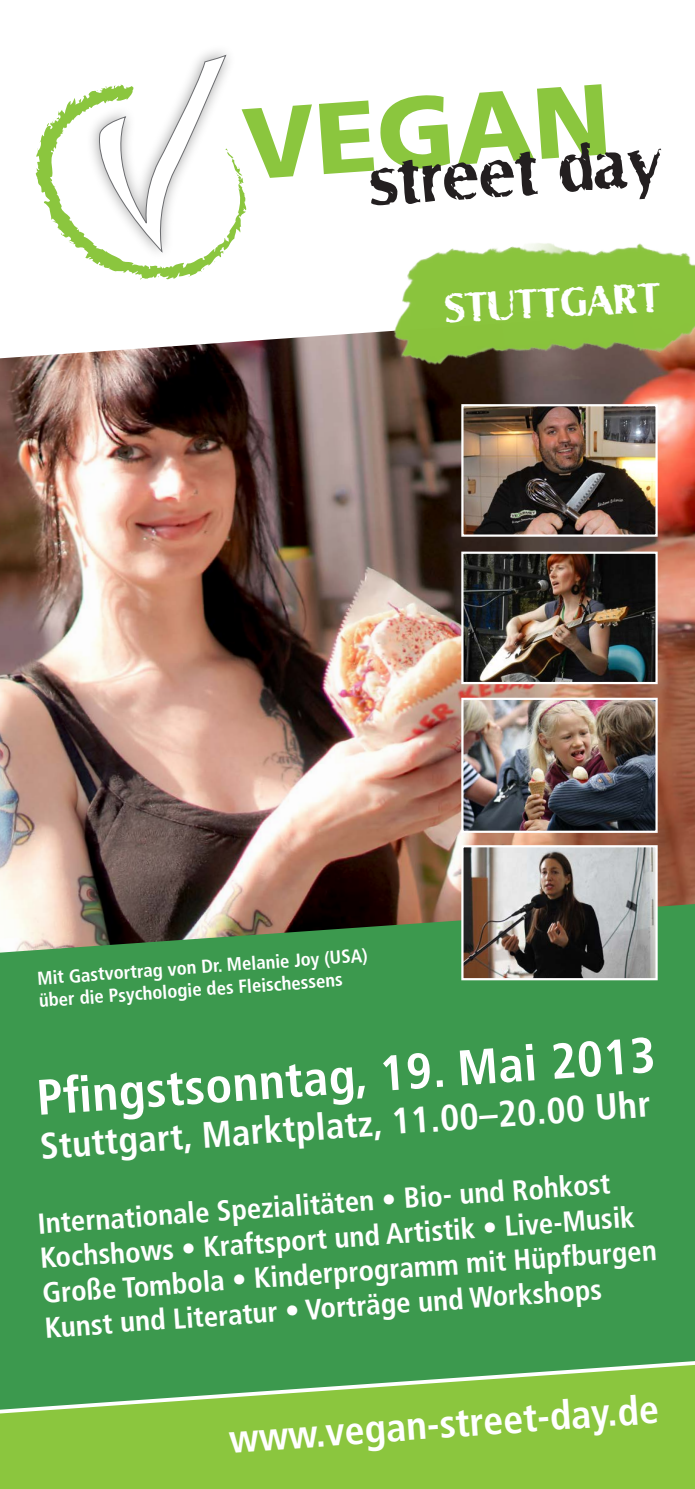
<style>
.page{position:relative;width:695px;height:1489px;background:#fff}
.page>*{position:absolute;margin:0;border:0;box-sizing:border-box;transform-origin:0 0}
.t1{font:700 condensed 49.75px "Frutiger LT Std";color:#fff}
.t2{font:700 condensed 40px "Frutiger LT Std";color:#fff}
.t3{font:700 condensed 36.75px "Frutiger LT Std";color:#fff}
.t4{font:29.5px "Shabby";color:#fff}
.t5{font:700 condensed 29px "Frutiger LT Std";color:#fff}
.t6{font:700 condensed 18.75px "Frutiger LT Std";color:#fff}
</style>
<div class="page">
<div style="left:0;top:1409px;width:694px;height:79px;background:#8bc63e"></div>
<img style="left:0;top:332px;width:694px;height:572px">
<img style="left:374px;top:243px;width:320px;height:145px">
<svg style="left:0;top:904px;width:694px;height:505px;background:#459a50"></svg>
<img style="left:464px;top:554px;width:190px;height:127px">
<div style="left:461px;top:551px;width:196px;height:133px;border:2px solid #fff"></div>
<img style="left:464px;top:407px;width:190px;height:126px">
<div style="left:461px;top:404px;width:196px;height:132px;border:2px solid #fff"></div>
<img style="left:464px;top:700px;width:190px;height:129px">
<div style="left:461px;top:697px;width:196px;height:135px;border:2px solid #fff"></div>
<img style="left:464px;top:848px;width:190px;height:129px">
<div style="left:461px;top:845px;width:196px;height:135px;border:2px solid #fff"></div>
<svg style="left:319px;top:84px;width:342px;height:121px"></svg>
<svg style="left:35px;top:99px;width:154px;height:181px"></svg>
<svg style="left:46px;top:120px;width:9px;height:7px"></svg>
<img style="left:74px;top:51px;width:153px;height:225px">
<svg style="left:94px;top:55px;width:218px;height:199px"></svg>
<p class="t4" style="left:444px;top:295px;width:218px;rotate:-3deg">STUTTGART</p>
<p class="t6" style="left:37px;top:967px;width:332px;rotate:-4deg">Mit Gastvortrag von Dr. Melanie Joy (USA)</p>
<p class="t6" style="left:38px;top:989px;width:306px;rotate:-4deg">über die Psychologie des Fleischessens</p>
<p class="t1" style="left:35px;top:1068px;width:621px;rotate:-4deg">Pfi ngstsonntag, 19. Mai 2013</p>
<p class="t3" style="left:39px;top:1124px;width:613px;rotate:-4deg">Stuttgart, Marktplatz, 11.00–20.00 Uhr</p>
<p class="t5" style="left:36px;top:1206px;width:575px;rotate:-4deg">Internationale Spezialitäten • Bio- und Rohkost</p>
<p class="t5" style="left:39px;top:1241px;width:597px;rotate:-4deg">Kochshows • Kraftsport und Artistik • Live-Musik</p>
<p class="t5" style="left:41px;top:1275px;width:617px;rotate:-4deg">Große Tombola • Kinderprogramm mit Hüpfburgen</p>
<p class="t5" style="left:44px;top:1310px;width:559px;rotate:-4deg">Kunst und Literatur • Vorträge und Workshops</p>
<p class="t2" style="left:227px;top:1414px;width:432px;rotate:-4deg">www.vegan-street-day.de</p>
</div>
